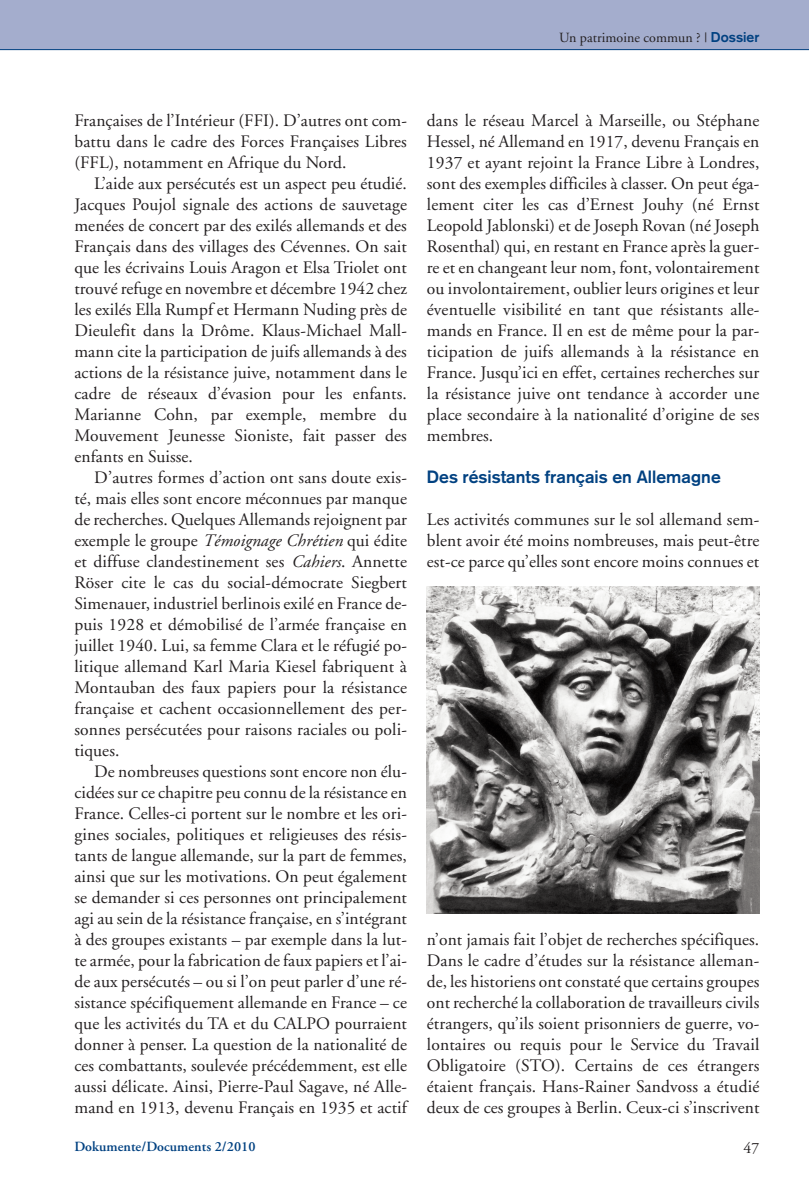
<style>
.page{position:relative;width:809px;height:1191px;background:#fff}
.page>*{position:absolute;margin:0;border:0;box-sizing:border-box;transform-origin:0 0}
.t1{font:17.5px/21px "Adobe Garamond";letter-spacing:.01em;color:#231f20;text-align:justify}
.t2{font:700 17.5px "Akzidenz Grotesk";letter-spacing:.005em;color:#014181}
.t3{font:15.75px "Adobe Garamond";color:#231f20}
.t4{font:14px "Adobe Garamond";letter-spacing:.005em;color:#231f20}
.t5{font:600 14px "Adobe Garamond";letter-spacing:.005em;color:#014181}
.s1{font-family:"Akzidenz Grotesk";font-weight:700;color:#014181}
.s2{font-style:italic}
</style>
<div class="page">
<div style="left:0;top:0;width:809px;height:50px;background:#a4adcd"></div>
<hr style="left:0;top:49px;width:809px;height:1px;background:#014181">
<img style="left:427px;top:587px;width:332px;height:326px">
<p class="t4" style="left:559px;top:32px;width:202px">Un patrimoine commun ? | <span class="s1">Dossier</span></p>
<p class="t1" style="left:74px;top:111px;width:334px">Françaises de l’Intérieur (FFI). D’autres ont com&shy;battu dans le cadre des Forces Françaises Libres (FFL), notamment en Afrique du Nord.</p>
<p class="t1" style="left:74px;top:174px;width:334px;text-indent:20px">L’aide aux persécutés est un aspect peu étudié.<br>Jacques Poujol signale des actions de sauvetage menées de concert par des exilés allemands et des Français dans des villages des Cévennes. On sait que les écrivains Louis Aragon et Elsa Triolet ont trouvé refuge en novembre et décembre 1942 chez les exilés Ella Rumpf et Hermann Nuding près de Dieulefit dans la Drôme. Klaus-Michael Mall&shy;mann cite la participation de juifs allemands à des actions de la résistance juive, notamment dans le cadre de réseaux d’évasion pour les enfants.<br>Marianne Cohn, par exemple, membre du Mouvement Jeunesse Sioniste, fait passer des enfants en Suisse.</p>
<p class="t1" style="left:74px;top:468px;width:334px;text-indent:20px">D’autres formes d’action ont sans doute exis&shy;té, mais elles sont encore méconnues par manque de recherches. Quelques Allemands rejoignent par exemple le groupe <span class="s2">Témoignage Chrétien</span> qui édite et diffuse clandestinement ses <span class="s2">Cahiers</span>. Annette Röser cite le cas du social-démocrate Siegbert Simenauer, industriel berlinois exilé en France de&shy;puis 1928 et démobilisé de l’armée française en juillet 1940. Lui, sa femme Clara et le réfugié po&shy;litique allemand Karl Maria Kiesel fabriquent à Montauban des faux papiers pour la résistance française et cachent occasionnellement des per&shy;sonnes persécutées pour raisons raciales ou poli&shy;tiques.</p>
<p class="t1" style="left:74px;top:762px;width:334px;text-indent:20px">De nombreuses questions sont encore non élu&shy;cidées sur ce chapitre peu connu de la résistance en France. Celles-ci portent sur le nombre et les ori&shy;gines sociales, politiques et religieuses des résis&shy;tants de langue allemande, sur la part de femmes, ainsi que sur les motivations. On peut également se demander si ces personnes ont principalement agi au sein de la résistance française, en s’intégrant à des groupes existants – par exemple dans la lut&shy;te armée, pour la fabrication de faux papiers et l’ai&shy;de aux persécutés – ou si l’on peut parler d’une ré&shy;sistance spécifiquement allemande en France – ce que les activités du TA et du CALPO pourraient donner à penser. La question de la nationalité de ces combattants, soulevée précédemment, est elle aussi délicate. Ainsi, Pierre-Paul Sagave, né Alle&shy;mand en 1913, devenu Français en 1935 et actif</p>
<p class="t1" style="left:427px;top:111px;width:334px">dans le réseau Marcel à Marseille, ou Stéphane Hessel, né Allemand en 1917, devenu Français en 1937 et ayant rejoint la France Libre à Londres, sont des exemples difficiles à classer. On peut éga&shy;lement citer les cas d’Ernest Jouhy (né Ernst Leopold Jablonski) et de Joseph Rovan (né Joseph Rosenthal) qui, en restant en France après la guer&shy;re et en changeant leur nom, font, volontairement ou involontairement, oublier leurs origines et leur éventuelle visibilité en tant que résistants alle&shy;mands en France. Il en est de même pour la par&shy;ticipation de juifs allemands à la résistance en France. Jusqu’ici en effet, certaines recherches sur la résistance juive ont tendance à accorder une place secondaire à la nationalité d’origine de ses membres.</p>
<p class="t2" style="left:427px;top:471px;width:295px">Des résistants français en Allemagne</p>
<p class="t1" style="left:427px;top:510px;width:334px">Les activités communes sur le sol allemand sem&shy;blent avoir été moins nombreuses, mais peut-être est-ce parce qu’elles sont encore moins connues et</p>
<p class="t1" style="left:427px;top:930px;width:334px">n’ont jamais fait l’objet de recherches spécifiques.<br>Dans le cadre d’études sur la résistance alleman&shy;de, les historiens ont constaté que certains groupes ont recherché la collaboration de travailleurs civils étrangers, qu’ils soient prisonniers de guerre, vo&shy;lontaires ou requis pour le Service du Travail Obligatoire (STO). Certains de ces étrangers étaient français. Hans-Rainer Sandvoss a étudié deux de ces groupes à Berlin. Ceux-ci s’inscrivent</p>
<p class="t5" style="left:74px;top:1141px;width:183px">Dokumente/Documents 2/2010</p>
<p class="t3" style="left:743px;top:1141px;width:17px">47</p>
</div>
